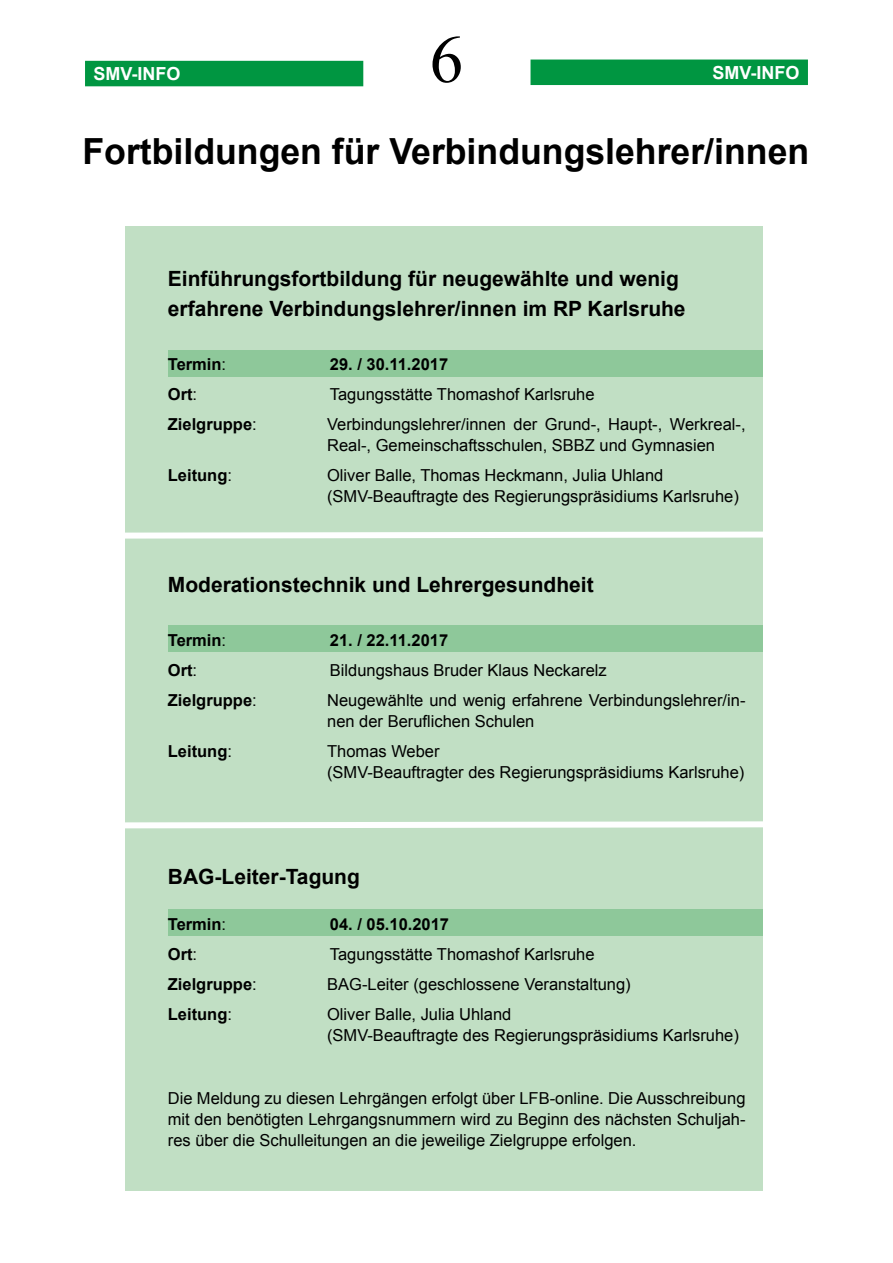
<style>
.page{position:relative;width:893px;height:1263px;background:#fff}
.page>*{position:absolute;margin:0;border:0;box-sizing:border-box;transform-origin:0 0}
.t1{font:67.5px "Times New Roman";color:#000}
.t2{font:700 36px "Arial";color:#000}
.t3{font:700 21px/30px "Arial";color:#000}
.t4{font:700 18px "Arial";color:#fff}
.t5{font:16.5px/21px "Arial";color:#000}
.t6{font:700 16.5px "Arial";color:#000}
.s1{font-weight:400}
</style>
<div class="page">
<div style="left:85px;top:61px;width:278px;height:25px;background:#009641"></div>
<div style="left:530px;top:60px;width:278px;height:25px;background:#009641"></div>
<div style="left:125px;top:226px;width:638px;height:965px;background:#c1dfc4"></div>
<div style="left:168px;top:351px;width:595px;height:26px;background:#8ec89a"></div>
<div style="left:168px;top:625px;width:595px;height:27px;background:#8ec89a"></div>
<div style="left:168px;top:909px;width:595px;height:27px;background:#8ec89a"></div>
<svg style="left:125px;top:531px;width:638px;height:8px"></svg>
<svg style="left:125px;top:821px;width:638px;height:8px"></svg>
<p class="t4" style="left:94px;top:61px;width:89px">SMV-INFO</p>
<h1 class="t1" style="left:430px;top:14px;width:35px">6</h1>
<p class="t4" style="left:712px;top:61px;width:89px">SMV-INFO</p>
<h2 class="t2" style="left:82px;top:128px;width:728px">Fortbildungen für Verbindungslehrer/innen</h2>
<p class="t3" style="left:168px;top:264px;width:519px">Einführungsfortbildung für neugewählte und wenig erfahrene Verbindungslehrer/innen im RP Karlsruhe</p>
<p class="t6" style="left:168px;top:353px;width:60px">Termin<span class="s1">:</span></p>
<p class="t6" style="left:330px;top:353px;width:120px">29. / 30.11.2017</p>
<p class="t6" style="left:168px;top:383px;width:31px">Ort<span class="s1">:</span></p>
<p class="t5" style="left:330px;top:384px;width:266px">Tagungsstätte Thomashof Karlsruhe</p>
<p class="t6" style="left:168px;top:413px;width:90px">Zielgruppe<span class="s1">:</span></p>
<p class="t5" style="left:327px;top:414px;width:420px">Verbindungslehrer/innen der Grund-, Haupt-, Werkreal-,<br>Real-, Gemeinschaftsschulen, SBBZ und Gymnasien</p>
<p class="t6" style="left:168px;top:464px;width:66px">Leitung<span class="s1">:</span></p>
<p class="t5" style="left:327px;top:465px;width:413px">Oliver Balle, Thomas Heckmann, Julia Uhland (SMV-Beauftragte des Regierungspräsidiums Karlsruhe)</p>
<p class="t3" style="left:168px;top:570px;width:427px">Moderationstechnik und Lehrergesundheit</p>
<p class="t6" style="left:168px;top:629px;width:60px">Termin<span class="s1">:</span></p>
<p class="t6" style="left:330px;top:629px;width:120px">21. / 22.11.2017</p>
<p class="t6" style="left:168px;top:659px;width:31px">Ort<span class="s1">:</span></p>
<p class="t5" style="left:330px;top:659px;width:278px">Bildungshaus Bruder Klaus Neckarelz</p>
<p class="t6" style="left:168px;top:689px;width:90px">Zielgruppe<span class="s1">:</span></p>
<p class="t5" style="left:327px;top:689px;width:420px">Neugewählte und wenig erfahrene Verbindungslehrer/in&shy;nen der Beruflichen Schulen</p>
<p class="t6" style="left:168px;top:740px;width:66px">Leitung<span class="s1">:</span></p>
<p class="t5" style="left:327px;top:740px;width:419px">Thomas Weber<br>(SMV-Beauftragter des Regierungspräsidiums Karlsruhe)</p>
<p class="t3" style="left:168px;top:862px;width:194px">BAG-Leiter-Tagung</p>
<p class="t6" style="left:168px;top:913px;width:60px">Termin<span class="s1">:</span></p>
<p class="t6" style="left:330px;top:913px;width:121px">04. / 05.10.2017</p>
<p class="t6" style="left:168px;top:943px;width:31px">Ort<span class="s1">:</span></p>
<p class="t5" style="left:330px;top:943px;width:266px">Tagungsstätte Thomashof Karlsruhe</p>
<p class="t6" style="left:168px;top:973px;width:90px">Zielgruppe<span class="s1">:</span></p>
<p class="t5" style="left:327px;top:973px;width:305px">BAG-Leiter (geschlossene Veranstaltung)</p>
<p class="t6" style="left:168px;top:1003px;width:66px">Leitung<span class="s1">:</span></p>
<p class="t5" style="left:327px;top:1003px;width:413px">Oliver Balle, Julia Uhland<br>(SMV-Beauftragte des Regierungspräsidiums Karlsruhe)</p>
<p class="t5" style="left:168px;top:1087px;width:579px;text-align:justify">Die Meldung zu diesen Lehrgängen erfolgt über LFB-online. Die Ausschreibung mit den benötigten Lehrgangsnummern wird zu Beginn des nächsten Schuljah&shy;res über die Schulleitungen an die jeweilige Zielgruppe erfolgen.</p>
</div>
